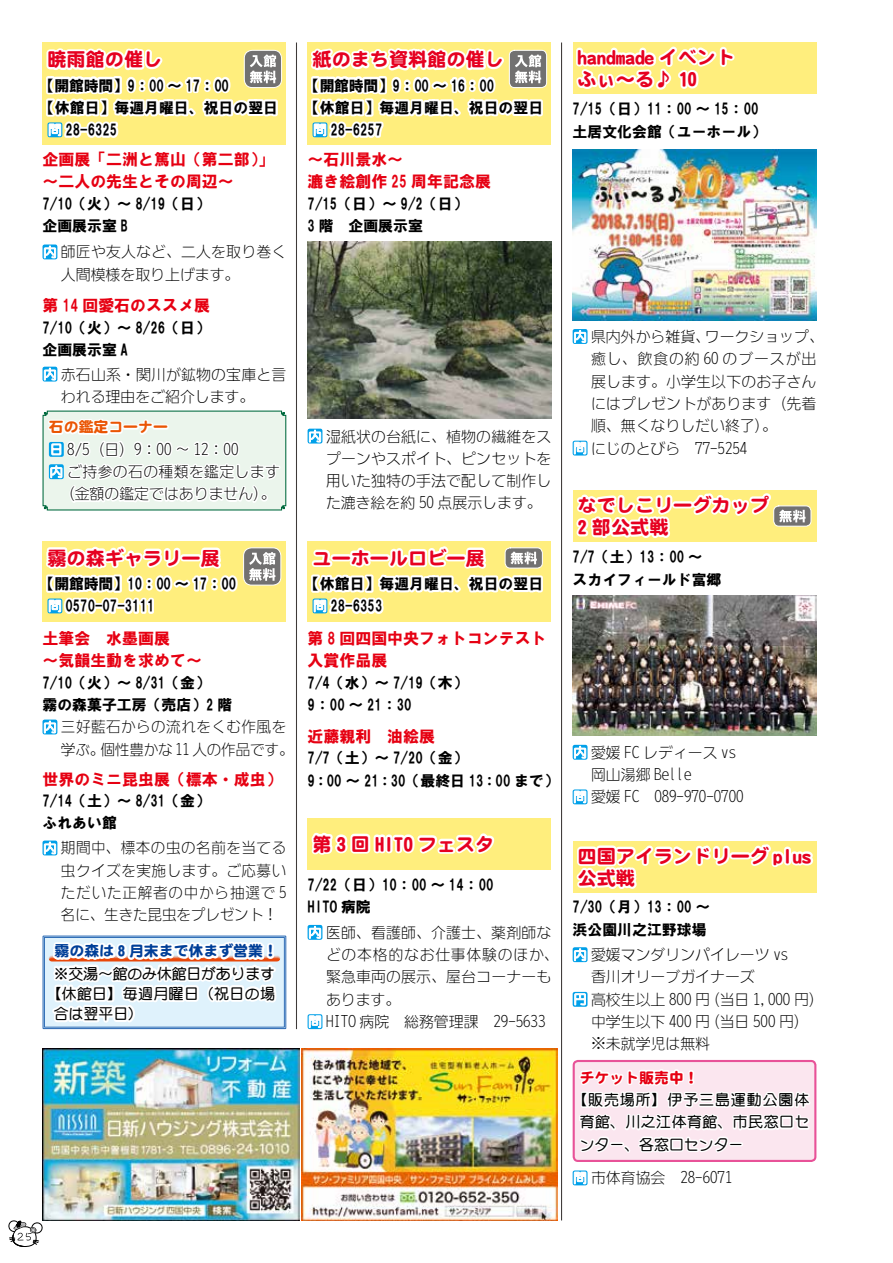
<style>
.page{position:relative;width:893px;height:1263px;background:#fff}
.page>*{position:absolute;margin:0;border:0;box-sizing:border-box;transform-origin:0 0}
.t1{font:19.2px/22.4px "DF Maru Gothic SB WIN RKSJ H";color:#e60020}
.t2{font:15.9px/22.4px "HG Soei Kakugothic UB";color:#e60012}
.t3{font:14.85px/22.4px "DFUD Gothic W2 WIN RKSJ H";color:#000}
.t4{font:14.85px/22.4px "HG Soei Kakugothic UB";color:#000}
.t5{font:14.85px/22.4px "DF Maru Gothic Bd WIN RKSJ H";letter-spacing:.025em;color:#000;text-align:justify}
.t6{font:14.85px "HG Soei Kakugothic UB";letter-spacing:-.02em;color:#000}
.t7{font:14.85px/22.4px "DFUD Gothic W2 WIN RKSJ H";letter-spacing:.03em;color:#000}
.t8{font:14.85px "DFUD Gothic W2 WIN RKSJ H";letter-spacing:.05em;color:#000}
.t9{font:14.85px "DFUD Gothic W2 WIN RKSJ H";letter-spacing:.06em;color:#000}
.t10{font:14.85px "DF Maru Gothic SB WIN RKSJ H";color:#003f98}
.t11{font:14.85px "DF Maru Gothic Bd WIN RKSJ H";letter-spacing:-.01em;color:#000}
.t12{font:14.85px "DFUD Gothic W2 WIN RKSJ H";letter-spacing:.02em;color:#000}
.t13{font:14.85px "DF Maru Gothic SB WIN RKSJ H";color:#e60012}
.t14{font:14.85px "DF Maru Gothic SB WIN RKSJ H";color:#ea5504}
</style>
<div class="page">
<svg style="left:8px;top:1220px;width:36px;height:27px"></svg>
<hr style="left:296px;top:43px;width:1px;height:986px;background:#3e3a39">
<hr style="left:561px;top:43px;width:1px;height:1177px;background:#3e3a39">
<div style="left:308px;top:541px;width:243px;height:81px;background:#ffee7d"></div>
<svg style="left:311px;top:546px;width:232px;height:68px"></svg>
<div style="left:308px;top:43px;width:243px;height:102px;background:#ffee7d"></div>
<div style="left:509px;top:50px;width:38px;height:38px;border:1px solid #fff;border-radius:5px"></div>
<svg style="left:308px;top:429px;width:14px;height:14px"></svg>
<svg style="left:309px;top:430px;width:12px;height:12px"></svg>
<svg style="left:307px;top:42px;width:238px;height:103px"></svg>
<div style="left:308px;top:818px;width:243px;height:51px;background:#ffee7d"></div>
<svg style="left:307px;top:818px;width:188px;height:40px"></svg>
<svg style="left:308px;top:925px;width:14px;height:15px"></svg>
<svg style="left:309px;top:926px;width:12px;height:13px"></svg>
<svg style="left:308px;top:1014px;width:14px;height:15px"></svg>
<svg style="left:309px;top:1015px;width:12px;height:13px"></svg>
<img style="left:308px;top:242px;width:243px;height:176px">
<svg style="left:573px;top:947px;width:14px;height:15px"></svg>
<svg style="left:574px;top:948px;width:12px;height:13px"></svg>
<svg style="left:573px;top:1170px;width:14px;height:15px"></svg>
<svg style="left:574px;top:1171px;width:12px;height:13px"></svg>
<div style="left:573px;top:1060px;width:243px;height:102px;border:2px solid #e85298;border-radius:4px"></div>
<svg style="left:577px;top:1059px;width:235px;height:99px"></svg>
<div style="left:729px;top:1142px;width:14px;height:4px;border:3px solid #fff"></div>
<svg style="left:573px;top:992px;width:14px;height:15px"></svg>
<svg style="left:574px;top:993px;width:12px;height:12px"></svg>
<div style="left:573px;top:43px;width:243px;height:51px;background:#ffee7d"></div>
<svg style="left:573px;top:42px;width:164px;height:48px"></svg>
<svg style="left:573px;top:329px;width:14px;height:15px"></svg>
<svg style="left:574px;top:330px;width:12px;height:13px"></svg>
<svg style="left:573px;top:441px;width:14px;height:14px"></svg>
<img style="left:573px;top:149px;width:243px;height:171px">
<div style="left:43px;top:43px;width:243px;height:102px;background:#ffee7d"></div>
<div style="left:244px;top:50px;width:38px;height:38px;border:1px solid #fff;border-radius:8px"></div>
<svg style="left:43px;top:244px;width:14px;height:15px"></svg>
<svg style="left:44px;top:245px;width:12px;height:13px"></svg>
<svg style="left:44px;top:42px;width:236px;height:96px"></svg>
<svg style="left:43px;top:367px;width:14px;height:15px"></svg>
<svg style="left:44px;top:368px;width:12px;height:13px"></svg>
<div style="left:43px;top:541px;width:243px;height:81px;background:#ffee7d"></div>
<svg style="left:42px;top:410px;width:245px;height:207px"></svg>
<svg style="left:43px;top:840px;width:14px;height:15px"></svg>
<svg style="left:44px;top:841px;width:12px;height:13px"></svg>
<svg style="left:43px;top:719px;width:14px;height:15px"></svg>
<svg style="left:44px;top:720px;width:12px;height:13px"></svg>
<svg style="left:44px;top:935px;width:241px;height:114px"></svg>
<img style="left:301px;top:1049px;width:257px;height:171px">
<img style="left:43px;top:1049px;width:256px;height:171px">
<div style="left:573px;top:490px;width:243px;height:51px;background:#ffee7d"></div>
<svg style="left:573px;top:745px;width:14px;height:15px"></svg>
<svg style="left:574px;top:746px;width:12px;height:13px"></svg>
<div style="left:774px;top:506px;width:37px;height:20px;background:#727171;border-radius:5px"></div>
<div style="left:773px;top:505px;width:38px;height:22px;border:1px solid #fff;border-radius:5px"></div>
<svg style="left:573px;top:442px;width:233px;height:100px"></svg>
<svg style="left:573px;top:789px;width:14px;height:15px"></svg>
<svg style="left:573px;top:790px;width:243px;height:102px"></svg>
<img style="left:573px;top:595px;width:243px;height:141px">
<p class="t1" style="left:47px;top:49px;width:116px">暁雨館の催し</p>
<p class="t6" style="left:40px;top:78px;width:191px">【開館時間【9：00 ~ 17：00</p>
<p class="t4" style="left:40px;top:96px;width:240px">【休館日】毎週月曜日、祝日の翌日</p>
<p class="t4" style="left:65px;top:119px;width:54px">28-6325</p>
<p class="t2" style="left:43px;top:148px;width:233px">企画展「二洲と篤山（第二部「(～二人の先生とその周辺~</p>
<p class="t4" style="left:43px;top:192px;width:169px">7/10（火）～ 8/19（日(企画展示室 B</p>
<p class="t3" style="left:61px;top:241px;width:227px">師匠や友人など、二人を取り巻く人間模様を取り上げます。</p>
<p class="t2" style="left:43px;top:294px;width:169px">第 14 回愛石のススメ展</p>
<p class="t4" style="left:43px;top:316px;width:169px">7/10（火）～ 8/26（日(企画展示室 A</p>
<p class="t3" style="left:61px;top:363px;width:227px">赤石山系・関川が鉱物の宝庫と言われる理由をご紹介します。</p>
<p class="t3" style="left:67px;top:438px;width:173px">8/5（日(9：00~12：00</p>
<p class="t12" style="left:67px;top:462px;width:214px">ご持参の石の種類を鑑定します</p>
<p class="t3" style="left:60px;top:483px;width:217px">（金額の鑑定ではありません。(</p>
<p class="t14" style="left:49px;top:420px;width:121px">石の鑑定コーナー</p>
<p class="t1" style="left:47px;top:547px;width:174px">霧の森ギャラリー展</p>
<p class="t4" style="left:65px;top:572px;width:172px;text-indent:-25px">【開館時間【10：00 ~ 17：00<br>0570-07-3111</p>
<p class="t2" style="left:43px;top:627px;width:161px">土筆会　水墨画展<br>～気韻生動を求めて~</p>
<p class="t4" style="left:43px;top:671px;width:191px">7/10（火）～ 8/31（金(<br>霧の森菓子工房（売店）2 階</p>
<p class="t7" style="left:100px;top:716px;width:195px;text-indent:-40px">三好藍石からの流れをくむ作風を個性豊かな 11 人の作品です。</p>
<p class="t3" style="left:61px;top:738px;width:45px">学ぶ。</p>
<p class="t2" style="left:43px;top:767px;width:241px">世界のミニ昆虫展（標本・成虫(</p>
<p class="t4" style="left:43px;top:789px;width:169px">7/14（土）～ 8/31（金(ふれあい館</p>
<p class="t3" style="left:61px;top:837px;width:227px;text-align:justify">期間中、標本の虫の名前を当てる虫クイズを実施します。ご応募いただいた正解者の中から抽選で 5名に、生きた昆虫をプレゼント!</p>
<p class="t10" style="left:55px;top:943px;width:221px">霧の森は 8 月末まで休まず営業 !</p>
<p class="t11" style="left:54px;top:966px;width:223px">※交湯～館のみ休館日があります</p>
<p class="t5" style="left:46px;top:983px;width:230px">【休館日】毎週月曜日（祝日の場</p>
<p class="t5" style="left:54px;top:1003px;width:91px">合は翌平日(</p>
<p class="t1" style="left:313px;top:49px;width:193px">紙のまち資料館の催し</p>
<p class="t6" style="left:305px;top:78px;width:191px">【開館時間【9：00 ~ 16：00</p>
<p class="t4" style="left:305px;top:96px;width:240px">【休館日】毎週月曜日、祝日の翌日</p>
<p class="t4" style="left:330px;top:119px;width:54px">28-6257</p>
<p class="t2" style="left:308px;top:148px;width:185px">～石川景水~<br>漉き絵創作 25 周年記念展</p>
<p class="t4" style="left:308px;top:192px;width:161px">7/15（日）～ 9/2（日(<br>3 階　企画展示室</p>
<p class="t1" style="left:578px;top:46px;width:159px">handmade イベントふぃ～る♪ 10</p>
<p class="t4" style="left:573px;top:98px;width:195px">7/15（日(11：00 ~ 15：00土居文化会館（ユーホール(</p>
<p class="t3" style="left:326px;top:425px;width:227px;text-align:justify">湿紙状の台紙に、植物の繊維をスプーンやスポイト、ピンセットを用いた独特の手法で配して制作した漉き絵を約 50 点展示します。</p>
<p class="t1" style="left:313px;top:547px;width:174px">ユーホールロビー展</p>
<p class="t4" style="left:330px;top:572px;width:214px;text-indent:-25px">【休館日】毎週月曜日、祝日の翌日<br>28-6353</p>
<p class="t2" style="left:308px;top:627px;width:241px">第 8 回四国中央フォトコンテスト入賞作品展</p>
<p class="t4" style="left:308px;top:671px;width:161px">7/4（水）～ 7/19（木(<br>9：00~21：30</p>
<p class="t2" style="left:308px;top:725px;width:129px">近藤親利　油絵展</p>
<p class="t4" style="left:308px;top:747px;width:253px">7/7（土）～ 7/20（金(<br>9：00 ～ 21：30（最終日 13：00 まで(</p>
<p class="t1" style="left:313px;top:833px;width:183px">第 3 回 HITO フェスタ</p>
<p class="t4" style="left:308px;top:873px;width:188px">7/22（日(10：00 ~ 14：00<br>HITO 病院</p>
<p class="t3" style="left:326px;top:921px;width:227px">医師、看護師、介護士、薬剤師な</p>
<p class="t8" style="left:326px;top:945px;width:234px">どの本格的なお仕事体験のほか、</p>
<p class="t3" style="left:326px;top:965px;width:227px">緊急車両の展示、屋台コーナーも</p>
<p class="t3" style="left:326px;top:988px;width:76px">あります。</p>
<p class="t3" style="left:493px;top:1010px;width:54px">29-5633</p>
<p class="t3" style="left:326px;top:1010px;width:154px">HITO 病院　総務管理課</p>
<p class="t3" style="left:705px;top:325px;width:121px">ワークショップ、</p>
<p class="t3" style="left:591px;top:325px;width:121px">県内外から雑貨、</p>
<p class="t9" style="left:591px;top:349px;width:227px">癒し、飲食の約 60 のブースが出</p>
<p class="t3" style="left:591px;top:370px;width:227px">展します。小学生以下のお子さん</p>
<p class="t3" style="left:591px;top:392px;width:227px">にはプレゼントがあります（先着</p>
<p class="t3" style="left:591px;top:414px;width:188px">順、無くなりしだい終了。(</p>
<p class="t3" style="left:695px;top:437px;width:54px">77-5254</p>
<p class="t3" style="left:591px;top:437px;width:91px">にじのとびら</p>
<p class="t1" style="left:578px;top:494px;width:193px">なでしこリーグカップ<br>2 部公式戦</p>
<p class="t4" style="left:573px;top:546px;width:150px">7/7（土(13：00 ~<br>スカイフィールド富郷</p>
<p class="t3" style="left:591px;top:741px;width:147px">愛媛 FC レディース vs</p>
<p class="t3" style="left:591px;top:763px;width:102px">岡山湯郷 Belle</p>
<p class="t3" style="left:654px;top:785px;width:91px">089-970-0700</p>
<p class="t3" style="left:591px;top:785px;width:50px">愛媛 FC</p>
<p class="t1" style="left:578px;top:845px;width:235px">四国アイランドリーグ plus公式戦</p>
<p class="t4" style="left:573px;top:896px;width:139px">7/30（月(13：00 ~浜公園川之江野球場</p>
<p class="t3" style="left:591px;top:943px;width:199px">愛媛マンダリンパイレーツ vs</p>
<p class="t3" style="left:591px;top:965px;width:165px">香川オリーブガイナーズ</p>
<p class="t3" style="left:705px;top:988px;width:121px">（当日 1,000 円(</p>
<p class="t3" style="left:705px;top:988px;width:106px;text-indent:-114px">高校生以上 800 円<br>（当日 500 円(</p>
<p class="t3" style="left:591px;top:1010px;width:121px">中学生以下 400 円※未就学児は無料</p>
<p class="t13" style="left:580px;top:1070px;width:121px">チケット販売中!</p>
<p class="t5" style="left:580px;top:1089px;width:231px;text-indent:-7px">【販売場所】伊予三島運動公園体育館、川之江体育館、市民窓口センター、各窓口センター</p>
<p class="t3" style="left:591px;top:1166px;width:76px">市体育協会</p>
<p class="t3" style="left:680px;top:1166px;width:54px">28-6071</p>
</div>
